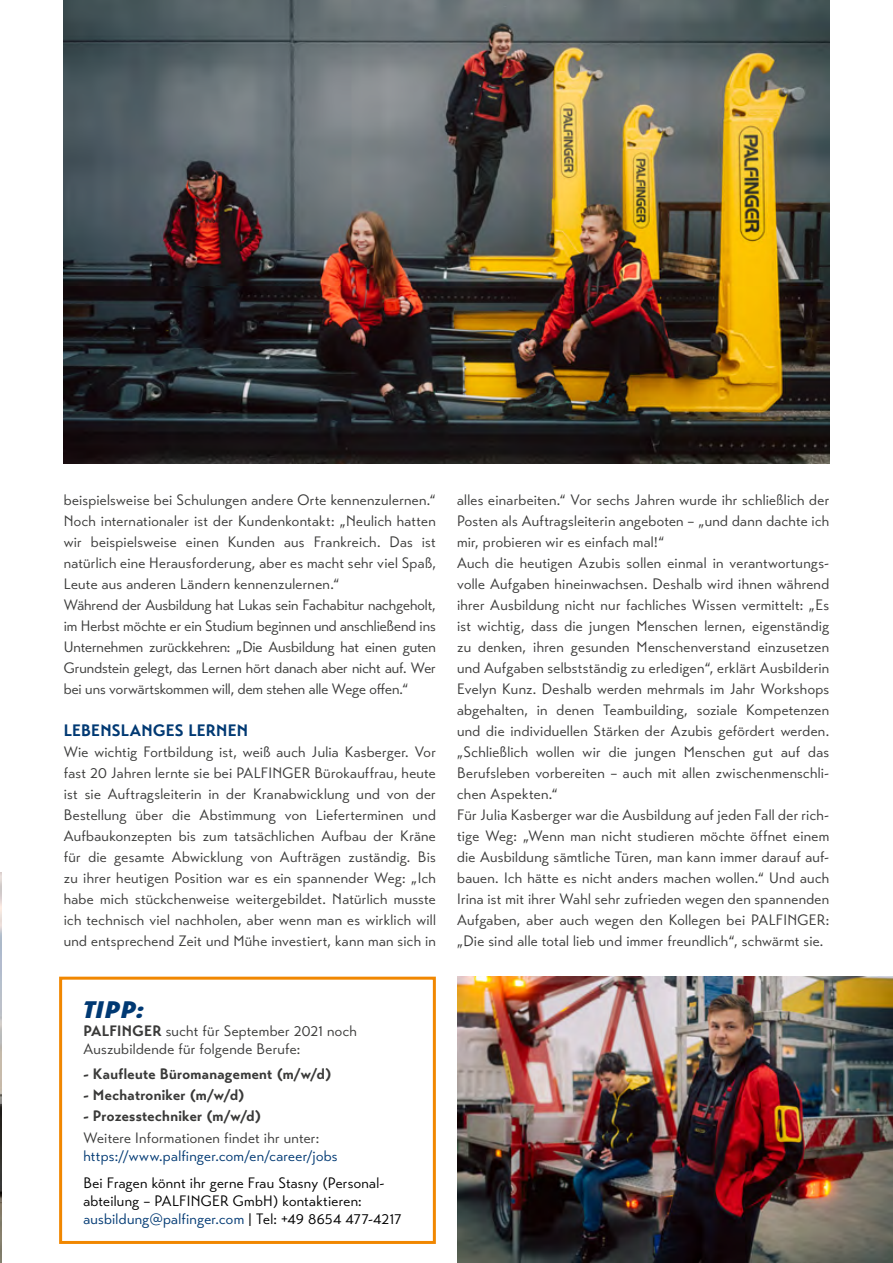
<style>
.page{position:relative;width:893px;height:1263px;background:#fff}
.page>*{position:absolute;margin:0;border:0;box-sizing:border-box;transform-origin:0 0}
.Subline_klein{font:27px "BGL Headline";color:#003973}
.Zwischentitel{font:700 16.5px "Transat";letter-spacing:.015em;color:#003973}
.FT{font:15px/21px "Transat Standard";letter-spacing:.015em;color:#3a3a39;text-align:justify}
.FT-2{font:15px "Transat Standard";letter-spacing:.015em;color:#003973}
.FT-3{font:15px/18px "Transat Standard";letter-spacing:.015em;color:#000}
.FT-4{font:700 15px "Transat";letter-spacing:.025em;color:#3a3a39}
.s1{font-family:"Transat";font-weight:700}
.s2{color:#000}
</style>
<div class="page">
<img style="left:457px;top:977px;width:436px;height:286px">
<img style="left:64px;top:0;width:765px;height:463px">
<div style="left:59px;top:977px;width:377px;height:267px;border:3px solid #f18700"></div>
<img style="left:0;top:873px;width:1px;height:390px">
<p class="FT" style="left:64px;top:489px;width:374px">beispielsweise bei Schulungen andere Orte kennenzulernen.“ Noch internationaler ist der Kundenkontakt: „Neulich hatten wir beispielsweise einen Kunden aus Frankreich. Das ist natürlich eine Herausforderung, aber es macht sehr viel Spaß, Leute aus anderen Ländern kennenzulernen.“</p>
<p class="FT" style="left:64px;top:594px;width:374px">Während der Ausbildung hat Lukas sein Fachabitur nachgeholt, im Herbst möchte er ein Studium beginnen und anschließend ins Unternehmen zurückkehren: „Die Ausbildung hat einen guten Grundstein gelegt, das Lernen hört danach aber nicht auf. Wer bei uns vorwärtskommen will, dem stehen alle Wege offen.“</p>
<p class="Zwischentitel" style="left:64px;top:720px;width:186px">LEBENSLANGES LERNEN</p>
<p class="FT" style="left:64px;top:741px;width:374px">Wie wichtig Fortbildung ist, weiß auch Julia Kasberger. Vor fast 20 Jahren lernte sie bei PALFINGER Bürokauffrau, heute ist sie Auftragsleiterin in der Kranabwicklung und von der Bestellung über die Abstimmung von Lieferterminen und Aufbaukonzepten bis zum tatsächlichen Aufbau der Kräne für die gesamte Abwicklung von Aufträgen zuständig. Bis zu ihrer heutigen Position war es ein spannender Weg: „Ich habe mich stückchenweise weitergebildet. Natürlich musste ich technisch viel nachholen, aber wenn man es wirklich will und entsprechend Zeit und Mühe investiert, kann man sich in</p>
<p class="Subline_klein" style="left:83px;top:994px;width:62px">TIPP:</p>
<p class="FT" style="left:83px;top:1022px;width:275px;line-height:18px"><span class="s1">PALFINGER</span> sucht für September 2021 noch<br>Auszubildende für folgende Berufe:</p>
<p class="FT-4" style="left:83px;top:1065px;width:250px">- Kaufleute Büromanagement (m/w/d)</p>
<p class="FT-4" style="left:83px;top:1086px;width:163px">- Mechatroniker (m/w/d)</p>
<p class="FT-4" style="left:83px;top:1107px;width:179px">- Prozesstechniker (m/w/d)</p>
<p class="FT" style="left:83px;top:1128px;width:237px">Weitere Informationen findet ihr unter:</p>
<p class="FT-2" style="left:83px;top:1147px;width:256px">https://www.palfinger.com/en/career/jobs</p>
<p class="FT-3" style="left:83px;top:1174px;width:301px">Bei Fragen könnt ihr gerne Frau Stasny (Personal&shy;abteilung – PALFINGER GmbH) kontaktieren:</p>
<p class="FT-2" style="left:83px;top:1210px;width:320px">ausbildung@palfinger.com <span class="s2">| Tel: +49 8654 477-4217</span></p>
<p class="FT" style="left:457px;top:489px;width:374px">alles einarbeiten.“ Vor sechs Jahren wurde ihr schließlich der Posten als Auftragsleiterin angeboten – „und dann dachte ich mir, probieren wir es einfach mal!“</p>
<p class="FT" style="left:457px;top:552px;width:374px">Auch die heutigen Azubis sollen einmal in verantwortungs&shy;volle Aufgaben hineinwachsen. Deshalb wird ihnen während ihrer Ausbildung nicht nur fachliches Wissen vermittelt: „Es ist wichtig, dass die jungen Menschen lernen, eigenständig zu denken, ihren gesunden Menschenverstand einzusetzen und Aufgaben selbstständig zu erledigen“, erklärt Ausbilderin Evelyn Kunz. Deshalb werden mehrmals im Jahr Workshops abgehalten, in denen Teambuilding, soziale Kompetenzen und die individuellen Stärken der Azubis gefördert werden. „Schließlich wollen wir die jungen Menschen gut auf das Berufsleben vorbereiten – auch mit allen zwischenmenschli&shy;chen Aspekten.“</p>
<p class="FT" style="left:457px;top:804px;width:374px">Für Julia Kasberger war die Ausbildung auf jeden Fall der rich&shy;tige Weg: „Wenn man nicht studieren möchte öffnet einem die Ausbildung sämtliche Türen, man kann immer darauf auf&shy;bauen. Ich hätte es nicht anders machen wollen.“ Und auch Irina ist mit ihrer Wahl sehr zufrieden wegen den spannenden Aufgaben, aber auch wegen den Kollegen bei PALFINGER: „Die sind alle total lieb und immer freundlich“, schwärmt sie.</p>
</div>
